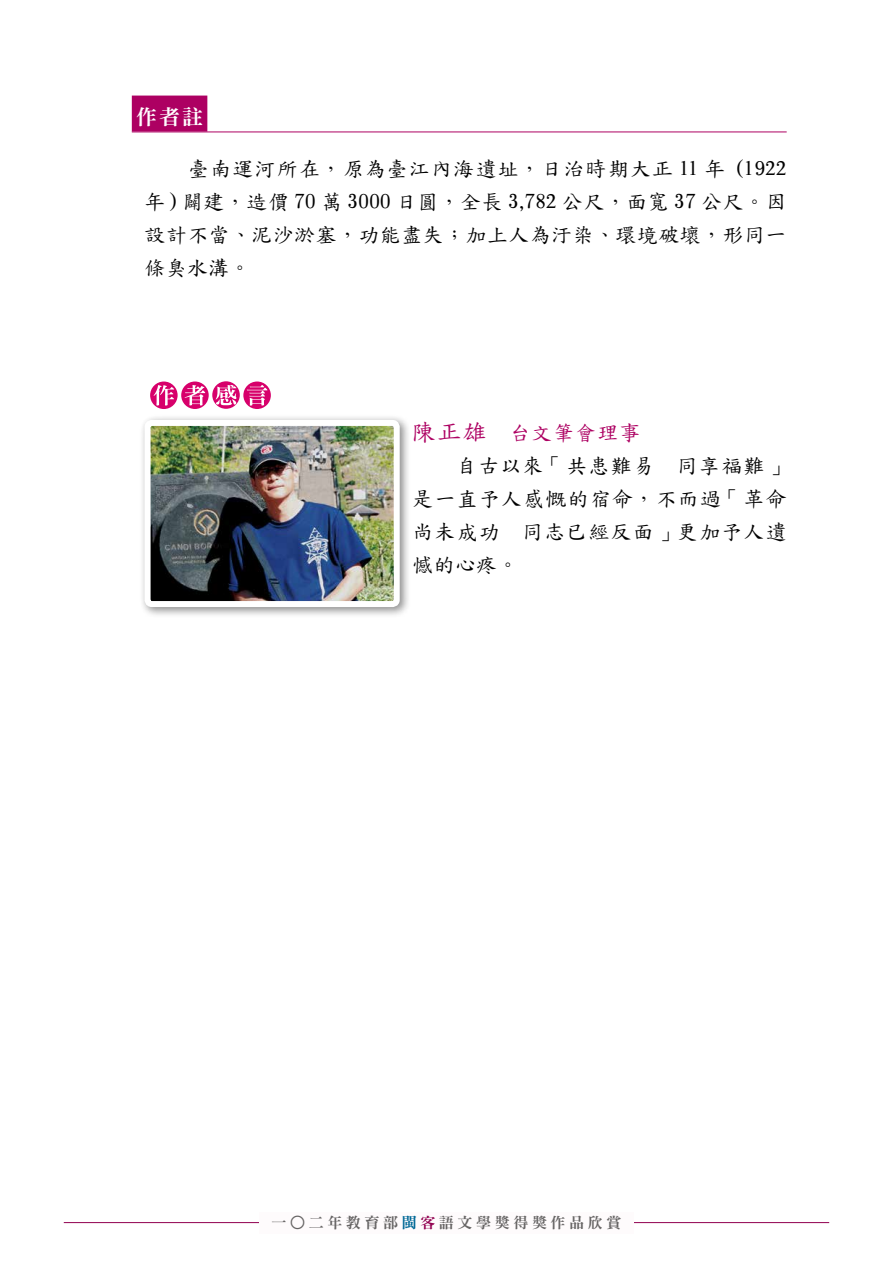
<style>
.page{position:relative;width:893px;height:1263px;background:#fff}
.page>*{position:absolute;margin:0;border:0;box-sizing:border-box;transform-origin:0 0}
.t1{font:21px/33px "twkai";letter-spacing:.025em;color:#000;text-align:justify}
.t2{font:21px "twkai";letter-spacing:.055em;color:#000}
.t3{font:21px "twkai";letter-spacing:.06em;color:#000}
.t4{font:21px "twkai";letter-spacing:.045em;color:#ad0062}
.t5{font:21px "DFN Ming XB HK BF";color:#fff}
.t6{font:15px "DFN Ming XB HK BF";letter-spacing:.24em;color:#666464}
.s1{font-size:24px}
.s2{color:#006896}
.s3{color:#910050}
</style>
<div class="page">
<hr style="left:64px;top:1222px;width:765px;height:1px;background:#910050">
<div style="left:259px;top:1212px;width:375px;height:21px;background:#fefbfc"></div>
<div style="left:132px;top:96px;width:75px;height:36px;background:#ad0062"></div>
<hr style="left:132px;top:132px;width:655px;height:1px;background:#ad0062">
<svg style="left:150px;top:381px;width:28px;height:28px"></svg>
<svg style="left:154px;top:385px;width:20px;height:20px"></svg>
<svg style="left:181px;top:381px;width:28px;height:28px"></svg>
<svg style="left:185px;top:385px;width:20px;height:20px"></svg>
<svg style="left:212px;top:381px;width:28px;height:28px"></svg>
<svg style="left:216px;top:385px;width:20px;height:20px"></svg>
<svg style="left:243px;top:381px;width:28px;height:28px"></svg>
<svg style="left:247px;top:385px;width:20px;height:21px"></svg>
<div style="left:139px;top:415px;width:272px;height:203px;background:#000;opacity:.45"></div>
<img style="left:152px;top:427px;width:241px;height:173px">
<div style="left:145px;top:420px;width:255px;height:187px;border:6px solid #fff;border-radius:4px"></div>
<p class="t5" style="left:136px;top:106px;width:69px">作者註</p>
<p class="t1" style="left:145px;top:151px;width:644px;text-indent:44px">臺南運河所在，原為臺江內海遺址，日治時期大正 11 年 (1922年 ) 闢建，造價 70 萬 3000 日圓，全長 3,782 公尺，面寬 37 公尺。因設計不當、泥沙淤塞，功能盡失；加上人為汙染、環境破壞，形同一條臭水溝。</p>
<p class="t4" style="left:412px;top:419px;width:229px"><span class="s1">陳正雄</span>　台文筆會理事</p>
<p class="t3" style="left:456px;top:452px;width:332px">自古以來「共患難易　同享福難」</p>
<p class="t2" style="left:412px;top:485px;width:376px">是一直予人感慨的宿命，不而過「革命</p>
<p class="t2" style="left:412px;top:518px;width:376px">尚未成功　同志已經反面」更加予人遺</p>
<p class="t1" style="left:412px;top:547px;width:108px">憾的心疼。</p>
<p class="t6" style="left:272px;top:1215px;width:351px">一○二年教育部<span class="s2">閩</span><span class="s3">客</span>語文學獎得獎作品欣賞</p>
</div>
